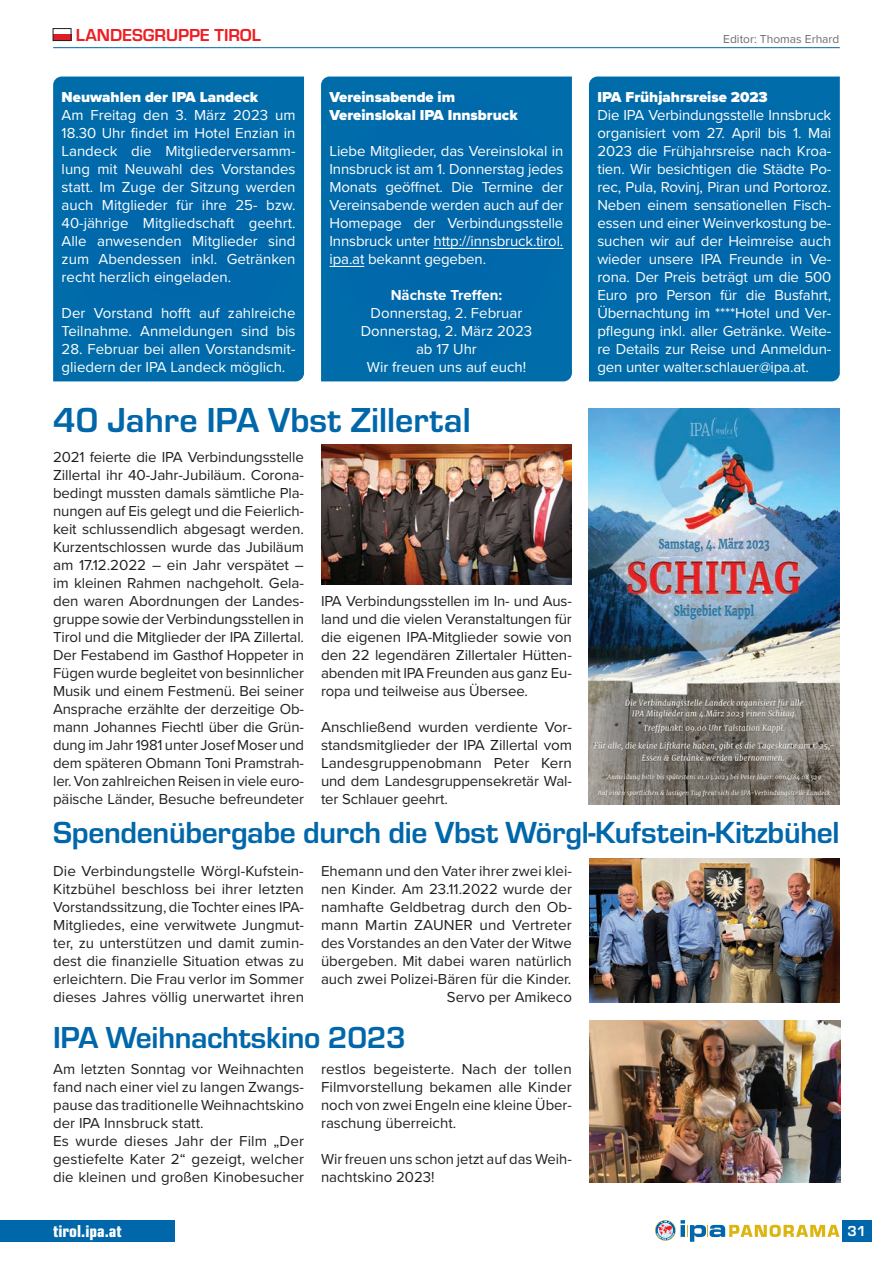
<style>
.page{position:relative;width:893px;height:1263px;background:#fff}
.page>*{position:absolute;margin:0;border:0;box-sizing:border-box;transform-origin:0 0}
.t1{font:700 36px "Eurostile";color:#0067aa}
.t2{font:700 31.65px "Eurostile";letter-spacing:-.01em;color:#0067aa}
.t3{font:700 31.5px "Eurostile";letter-spacing:-.01em;color:#0067aa}
.t4{font:700 18px "Eurostile";color:#ee1d23}
.t5{font:18px "Eurostile Con Hea";color:#fff}
.t6{font:15px/18px "Proxima Nova";color:#231f20;text-align:justify}
.t7{font:15px/18px "Proxima Nova";color:#fff;text-align:justify}
.t8{font:900 15px/18px "Proxima Nova";color:#fff}
.t9{font:700 15px "Proxima Nova";color:#fff}
.t10{font:700 15px "Eurostile";color:#fff}
.t11{font:12px "Proxima Nova";color:#6c6d70}
</style>
<div class="page">
<svg style="left:655px;top:1220px;width:184px;height:22px"></svg>
<hr style="left:53px;top:47px;width:787px;height:1px;background:#0067aa">
<div style="left:842px;top:1220px;width:30px;height:22px;background:#0067aa"></div>
<div style="left:53px;top:77px;width:251px;height:304px;background:#0069ab"></div>
<div style="left:321px;top:77px;width:251px;height:304px;background:#0069ab"></div>
<hr style="left:434px;top:248px;width:129px;height:1px;background:#fff">
<hr style="left:330px;top:266px;width:34px;height:1px;background:#fff">
<div style="left:589px;top:77px;width:251px;height:304px;background:#0069ab"></div>
<img style="left:321px;top:444px;width:251px;height:141px">
<img style="left:589px;top:858px;width:251px;height:144px">
<img style="left:589px;top:1020px;width:251px;height:162px">
<img style="left:589px;top:408px;width:250px;height:396px">
<div style="left:0;top:1220px;width:175px;height:22px;background:#0067aa"></div>
<div style="left:53px;top:35px;width:18px;height:6px;background:#dc1f26"></div>
<div style="left:53px;top:28px;width:18px;height:13px;border:1px solid #231f20"></div>
<p class="t4" style="left:76px;top:22px;width:187px">LANDESGRUPPE TIROL</p>
<p class="t11" style="left:723px;top:30px;width:118px">Editor: Thomas Erhard</p>
<p class="t8" style="left:62px;top:88px;width:198px">Neuwahlen der IPA Landeck</p>
<p class="t7" style="left:62px;top:105px;width:235px">Am Freitag den 3. März 2023 um 18.30 Uhr findet im Hotel Enzian in Landeck die Mitgliederversamm&shy;lung mit Neuwahl des Vorstandes statt. Im Zuge der Sitzung werden auch Mitglieder für ihre 25- bzw.<br>40-jährige Mitgliedschaft geehrt.<br>Alle anwesenden Mitglieder sind zum Abendessen inkl. Getränken recht herzlich eingeladen.</p>
<p class="t7" style="left:62px;top:303px;width:235px">Der Vorstand hofft auf zahlreiche<br>Teilnahme. Anmeldungen sind bis</p>
<p class="t7" style="left:62px;top:339px;width:235px">28. Februar bei allen Vorstandsmit&shy;gliedern der IPA Landeck möglich.</p>
<p class="t8" style="left:330px;top:88px;width:190px">Vereinsabende im<br>Vereinslokal IPA Innsbruck</p>
<p class="t7" style="left:330px;top:141px;width:235px">Liebe Mitglieder, das Vereinslokal in Innsbruck ist am 1. Donnerstag jedes Monats geöffnet. Die Termine der Vereinsabende werden auch auf der Homepage der Verbindungsstelle Innsbruck unter http://innsbruck.tirol. ipa.at bekannt gegeben.</p>
<p class="t9" style="left:391px;top:284px;width:113px">Nächste Treffen:</p>
<p class="t7" style="left:361px;top:303px;width:173px;text-align:center">Donnerstag, 2. Februar<br>Donnerstag, 2. März 2023 ab 17 Uhr<br>Wir freuen uns auf euch!</p>
<h1 class="t1" style="left:53px;top:394px;width:419px">40 Jahre IPA Vbst Zillertal</h1>
<p class="t6" style="left:53px;top:447px;width:253px">2021 feierte die IPA Verbindungsstelle Zillertal ihr 40-Jahr-Jubiläum. Corona&shy;bedingt mussten damals sämtliche Pla&shy;nungen auf Eis gelegt und die Feierlich&shy;keit schlussendlich abgesagt werden.<br>Kurzentschlossen wurde das Jubiläum am 17.12.2022 – ein Jahr verspätet – im kleinen Rahmen nachgeholt. Gela&shy;den waren Abordnungen der Landes&shy;gruppe sowie der Verbindungsstellen in Tirol und die Mitglieder der IPA Zillertal.<br>Der Festabend im Gasthof Hoppeter in Fügen wurde begleitet von besinnlicher Musik und einem Festmenü. Bei seiner Ansprache erzählte der derzeitige Ob&shy;mann Johannes Fiechtl über die Grün&shy;dung im Jahr 1981 unter Josef Moser und dem späteren Obmann Toni Pramstrah&shy;ler. Von zahlreichen Reisen in viele euro&shy;päische Länder, Besuche befreundeter</p>
<p class="t6" style="left:321px;top:591px;width:252px">IPA Verbindungsstellen im In- und Aus&shy;land und die vielen Veranstaltungen für die eigenen IPA-Mitglieder sowie von den 22 legendären Zillertaler Hütten&shy;abenden mit IPA Freunden aus ganz Eu&shy;ropa und teilweise aus Übersee.</p>
<p class="t6" style="left:321px;top:717px;width:253px">Anschließend wurden verdiente Vor&shy;standsmitglieder der IPA Zillertal vom Landesgruppenobmann Peter Kern und dem Landesgruppensekretär Wal&shy;ter Schlauer geehrt.</p>
<p class="t8" style="left:597px;top:88px;width:172px">IPA Frühjahrsreise 2023</p>
<p class="t7" style="left:597px;top:105px;width:235px">Die IPA Verbindungsstelle Innsbruck organisiert vom 27. April bis 1. Mai 2023 die Frühjahrsreise nach Kroa&shy;tien. Wir besichtigen die Städte Po&shy;rec, Pula, Rovinj, Piran und Portoroz.<br>Neben einem sensationellen Fisch&shy;essen und einer Weinverkostung be&shy;suchen wir auf der Heimreise auch wieder unsere IPA Freunde in Ve&shy;rona. Der Preis beträgt um die 500<br>Euro pro Person für die Busfahrt, Übernachtung im ****Hotel und Ver&shy;pflegung inkl. aller Getränke. Weite&shy;re Details zur Reise und Anmeldun&shy;gen unter walter.schlauer@ipa.at.</p>
<h2 class="t2" style="left:53px;top:810px;width:788px">Spendenübergabe durch die Vbst Wörgl-Kufstein-Kitzbühel</h2>
<p class="t6" style="left:53px;top:861px;width:252px">Die Verbindungstelle Wörgl-Kufstein-Kitzbühel beschloss bei ihrer letzten Vorstandssitzung, die Tochter eines IPA-Mitgliedes, eine verwitwete Jungmut&shy;ter, zu unterstützen und damit zumin&shy;dest die finanzielle Situation etwas zu erleichtern. Die Frau verlor im Sommer dieses Jahres völlig unerwartet ihren</p>
<p class="t6" style="left:321px;top:861px;width:252px;text-align:right">Ehemann und den Vater ihrer zwei klei&shy;nen Kinder. Am 23.11.2022 wurde der namhafte Geldbetrag durch den Ob&shy;mann Martin ZAUNER und Vertreter des Vorstandes an den Vater der Witwe übergeben. Mit dabei waren natürlich auch zwei Polizei-Bären für die Kinder.<br>Servo per Amikeco</p>
<h3 class="t3" style="left:53px;top:1014px;width:354px">IPA Weihnachtskino 2023</h3>
<p class="t6" style="left:53px;top:1059px;width:253px;text-align:left">Am letzten Sonntag vor Weihnachten fand nach einer viel zu langen Zwangs&shy;pause das traditionelle Weihnachtskino der IPA Innsbruck statt.<br>Es wurde dieses Jahr der Film „Der gestiefelte Kater 2“ gezeigt, welcher die kleinen und großen Kinobesucher</p>
<p class="t6" style="left:321px;top:1059px;width:252px">restlos begeisterte. Nach der tollen Filmvorstellung bekamen alle Kinder noch von zwei Engeln eine kleine Über&shy;raschung überreicht.</p>
<p class="t6" style="left:321px;top:1149px;width:252px">Wir freuen uns schon jetzt auf das Weih&shy;nachtskino 2023!</p>
<p class="t5" style="left:53px;top:1218px;width:70px">tirol.ipa.at</p>
<p class="t10" style="left:847px;top:1220px;width:20px">31</p>
</div>
